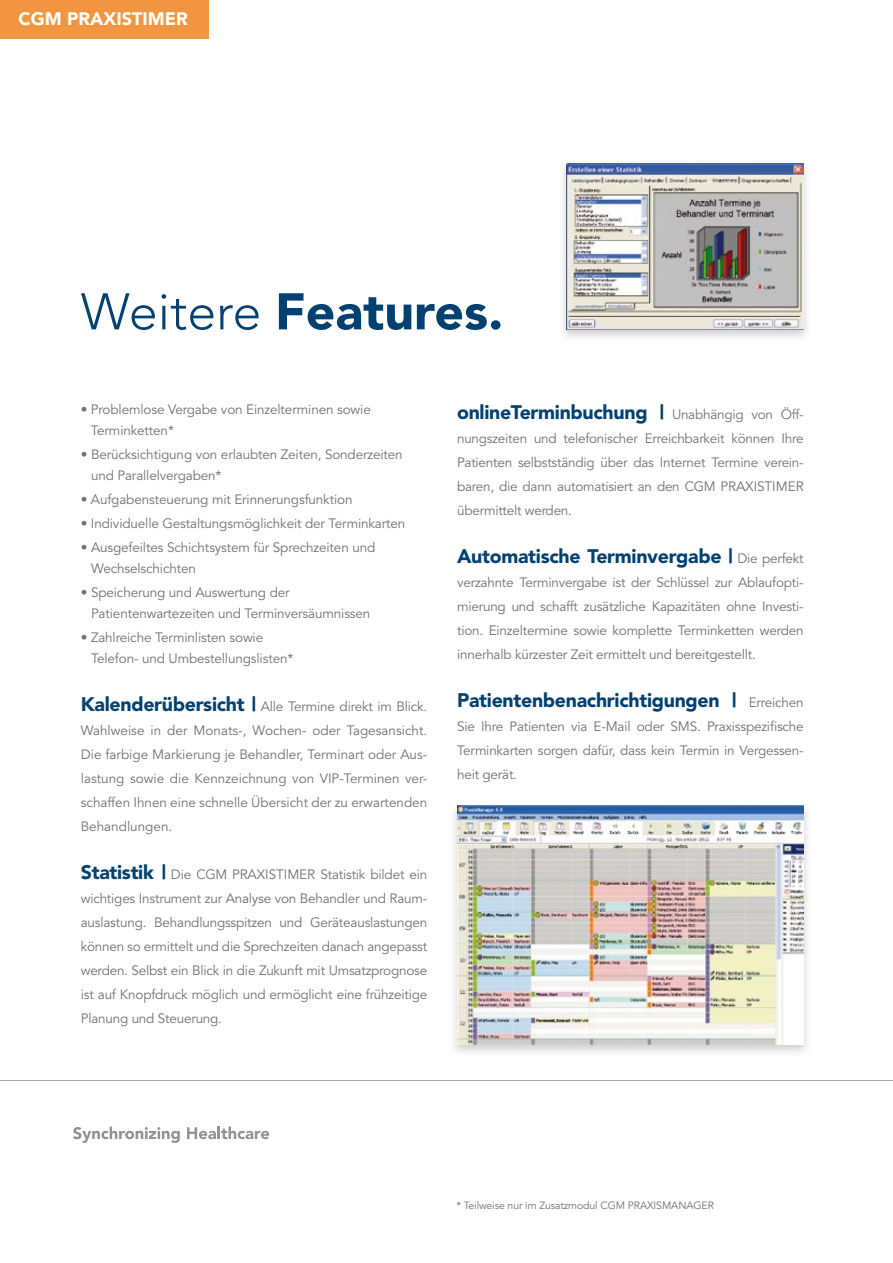
<style>
.page{position:relative;width:893px;height:1263px;background:#fff}
.page>*{position:absolute;margin:0;border:0;box-sizing:border-box;transform-origin:0 0}
.t1{font:900 51px "Avenir";color:#004171}
.t2{font:900 19.5px "Avenir";letter-spacing:-.015em;color:#004171}
.t3{font:900 18px "Avenir";color:#fff}
.t4{font:13.5px/24px "Avenir";letter-spacing:-.01em;color:#707172}
.t5{font:10.5px "Avenir";letter-spacing:-.01em;color:#707172}
.s1{font-weight:300}
.s2{font-weight:900;font-size:19.5px;color:#004171}
.s3{font-weight:400;font-size:13.5px;color:#707172}
</style>
<div class="page">
<svg style="left:0;top:1080px;width:893px;height:63px"></svg>
<img style="left:454px;top:805px;width:353px;height:248px">
<img style="left:457px;top:806px;width:347px;height:238px">
<img style="left:563px;top:167px;width:244px;height:171px">
<img style="left:566px;top:163px;width:238px;height:166px">
<div style="left:0;top:0;width:209px;height:38px;background:#f29540"></div>
<h3 class="t3" style="left:18px;top:8px;width:171px">CGM PRAXISTIMER</h3>
<h1 class="t1" style="left:81px;top:281px;width:424px"><span class="s1">Weitere</span> Features.</h1>
<p class="t4" style="left:91px;top:399px;width:281px;line-height:21px;text-indent:-10px">• Problemlose Vergabe von einzelterminen sowie<br>Terminketten*</p>
<p class="t4" style="left:91px;top:444px;width:313px;line-height:21px;text-indent:-10px">• Berücksichtigung von erlaubten Zeiten, Sonderzeiten und Parallelvergaben*</p>
<p class="t4" style="left:81px;top:488px;width:273px">• Aufgabensteuerung mit Erinnerungsfunktion</p>
<p class="t4" style="left:81px;top:512px;width:326px">• Individuelle Gestaltungsmöglichkeit der Terminkarten</p>
<p class="t4" style="left:91px;top:537px;width:286px;line-height:21px;text-indent:-10px">• Ausgefeiltes Schichtsystem für Sprechzeiten und<br>Wechselschichten</p>
<p class="t4" style="left:91px;top:582px;width:281px;line-height:21px;text-indent:-10px">• Speicherung und Auswertung der<br>Patientenwartezeiten und Terminversäumnissen</p>
<p class="t4" style="left:91px;top:627px;width:204px;line-height:21px;text-indent:-10px">• Zahlreiche Terminlisten sowie<br>Telefon- und Umbestellungslisten*</p>
<p class="t4" style="left:81px;top:695px;width:348px;text-align:justify"><span class="s2">Kalenderübersicht |</span> alle Termine direkt im Blick.<br>Wahlweise in der Monats-, Wochen- oder Tagesansicht.<br>Die farbige Markierung je Behandler, Terminart oder Aus&shy;lastung sowie die Kennzeichnung von ViP-Terminen ver&shy;schaffen ihnen eine schnelle Übersicht der zu erwartenden Behandlungen.</p>
<p class="t4" style="left:81px;top:863px;width:348px;text-align:justify"><span class="s2">Statistik |</span> Die CGM PraxisTiMer statistik bildet ein wichtiges instrument zur analyse von Behandler und raum&shy;auslastung. Behandlungsspitzen und Geräteauslastungen können so ermittelt und die sprechzeiten danach angepasst werden. Selbst ein Blick in die Zukunft mit Umsatzprognose ist auf Knopfdruck möglich und ermöglicht eine frühzeitige Planung und steuerung.</p>
<h2 class="t2" style="left:457px;top:400px;width:348px">onlineTerminbuchung | <span class="s3">Unabhängig von Öff-</span></h2>
<p class="t4" style="left:457px;top:426px;width:348px;text-align:justify">nungszeiten und telefonischer erreichbarkeit können ihre Patienten selbstständig über das internet Termine verein&shy;baren, die dann automatisiert an den CGM PraxisTiMer übermittelt werden.</p>
<h2 class="t2" style="left:457px;top:544px;width:348px">Automatische Terminvergabe | <span class="s3">Die perfekt</span></h2>
<p class="t4" style="left:457px;top:570px;width:348px;text-align:justify">verzahnte Terminvergabe ist der schlüssel zur ablaufopti&shy;mierung und schafft zusätzliche Kapazitäten ohne investi&shy;tion. einzeltermine sowie komplette Terminketten werden innerhalb kürzester Zeit ermittelt und bereitgestellt.</p>
<h2 class="t2" style="left:457px;top:688px;width:348px">Patientenbenachrichtigungen | <span class="s3">erreichen</span></h2>
<p class="t4" style="left:457px;top:714px;width:348px;text-align:justify">sie ihre Patienten via e-Mail oder sMs. Praxisspezifische Terminkarten sorgen dafür, dass kein Termin in Vergessen&shy;heit gerät.</p>
<p class="t5" style="left:456px;top:1199px;width:259px">* Teilweise nur im Zusatzmodul CGM PraxisMaNaGer</p>
</div>
